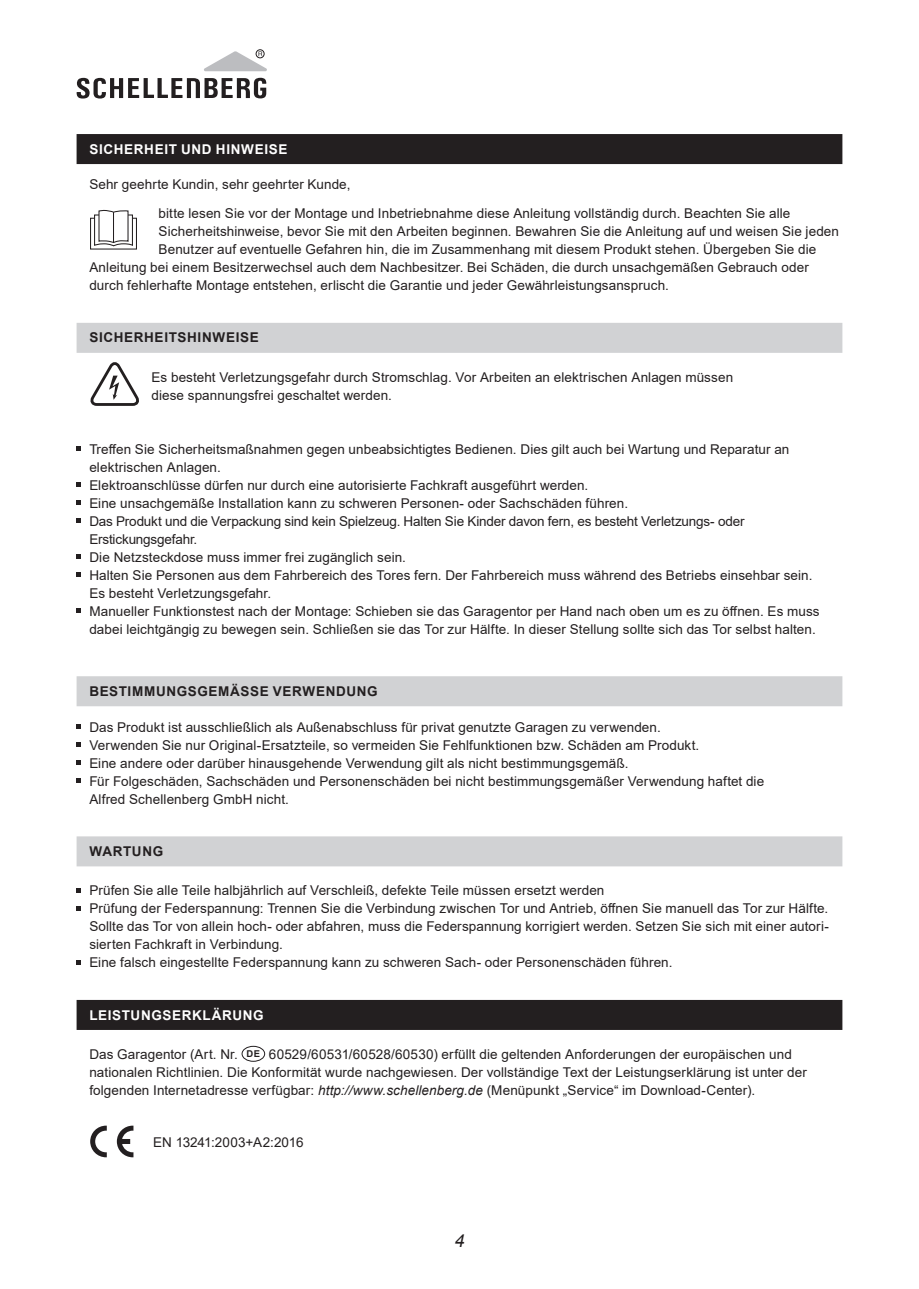
<style>
.page{position:relative;width:919px;height:1289px;background:#fff}
.page>*{position:absolute;margin:0;border:0;box-sizing:border-box;transform-origin:0 0}
.t1{font:italic 18px "Arial";color:#231f20}
._02_Copy_normal{font:13.5px/18px "Arial";letter-spacing:.005em;color:#231f20}
._02_Copy_normal-2{font:13.5px/18px "Arial";letter-spacing:-.015em;color:#231f20}
._01_Subline_Balken_2{font:700 13.5px "Arial";letter-spacing:.045em;color:#231f20}
._01_Headline_Seitena{font:700 13.5px "Arial";letter-spacing:.05em;color:#fff}
._02_Text{font:13.5px "Arial";color:#231f20}
._01_Subline_Balken_2-2{font:700 13.5px "Arial";letter-spacing:.045em;color:#fff}
.t2{font:700 9.45px "Arial";color:#231f20}
.s1{font-style:italic}
</style>
<div class="page">
<div style="left:256px;top:49px;width:8px;height:9px;border:1px solid #231f20;border-radius:50%"></div>
<svg style="left:77px;top:78px;width:189px;height:21px"></svg>
<svg style="left:204px;top:51px;width:63px;height:20px"></svg>
<div style="left:77px;top:134px;width:765px;height:30px;background:#231f20"></div>
<div style="left:77px;top:323px;width:765px;height:30px;background:#d1d2d4"></div>
<div style="left:77px;top:676px;width:765px;height:30px;background:#d1d2d4"></div>
<div style="left:77px;top:836px;width:765px;height:30px;background:#d1d2d4"></div>
<div style="left:77px;top:999px;width:765px;height:30px;background:#231f20"></div>
<svg style="left:77px;top:446px;width:4px;height:4px"></svg>
<svg style="left:77px;top:482px;width:4px;height:4px"></svg>
<svg style="left:77px;top:500px;width:4px;height:4px"></svg>
<svg style="left:77px;top:518px;width:4px;height:4px"></svg>
<svg style="left:77px;top:554px;width:4px;height:4px"></svg>
<svg style="left:77px;top:572px;width:4px;height:4px"></svg>
<svg style="left:77px;top:608px;width:4px;height:4px"></svg>
<svg style="left:77px;top:724px;width:4px;height:4px"></svg>
<svg style="left:77px;top:742px;width:4px;height:4px"></svg>
<svg style="left:77px;top:760px;width:4px;height:4px"></svg>
<svg style="left:77px;top:778px;width:4px;height:4px"></svg>
<svg style="left:77px;top:888px;width:4px;height:4px"></svg>
<svg style="left:77px;top:906px;width:4px;height:4px"></svg>
<svg style="left:77px;top:960px;width:4px;height:4px"></svg>
<div style="left:241px;top:1045px;width:24px;height:16px;border:1px solid #231f20;border-radius:50%"></div>
<div style="left:90px;top:218px;width:47px;height:31px;border:1px solid #231f20"></div>
<svg style="left:93px;top:209px;width:40px;height:38px"></svg>
<hr style="left:113px;top:212px;width:1px;height:30px;background:#231f20">
<svg style="left:91px;top:362px;width:48px;height:44px"></svg>
<svg style="left:90px;top:1125px;width:43px;height:32px"></svg>
<p class="_01_Headline_Seitena" style="left:89px;top:140px;width:200px">SICHERHEIT UND HINWEISE</p>
<p class="_02_Copy_normal" style="left:89px;top:176px;width:263px">Sehr geehrte Kundin, sehr geehrter Kunde,</p>
<p class="_02_Copy_normal" style="left:159px;top:204px;width:633px">bitte lesen Sie vor der Montage und Inbetriebnahme diese Anleitung vollständig durch. Beachten Sie alle</p>
<p class="_02_Copy_normal" style="left:159px;top:222px;width:682px">Sicherheitshinweise, bevor Sie mit den Arbeiten beginnen. Bewahren Sie die Anleitung auf und weisen Sie jeden</p>
<p class="_02_Copy_normal" style="left:159px;top:240px;width:659px">Benutzer auf eventuelle Gefahren hin, die im Zusammenhang mit diesem Produkt stehen. Übergeben Sie die</p>
<p class="_02_Copy_normal" style="left:89px;top:258px;width:721px">Anleitung bei einem Besitzerwechsel auch dem Nachbesitzer. Bei Schäden, die durch unsachgemäßen Gebrauch oder</p>
<p class="_02_Copy_normal" style="left:89px;top:276px;width:578px">durch fehlerhafte Montage entstehen, erlischt die Garantie und jeder Gewährleistungsanspruch.</p>
<p class="_01_Subline_Balken_2" style="left:89px;top:328px;width:171px">SICHERHEITSHINWEISE</p>
<p class="_02_Copy_normal" style="left:151px;top:368px;width:583px">Es besteht Verletzungsgefahr durch Stromschlag. Vor Arbeiten an elektrischen Anlagen müssen diese spannungsfrei geschaltet werden.</p>
<p class="_02_Copy_normal" style="left:89px;top:440px;width:701px">Treffen Sie Sicherheitsmaßnahmen gegen unbeabsichtigtes Bedienen. Dies gilt auch bei Wartung und Reparatur an elektrischen Anlagen.</p>
<p class="_02_Copy_normal" style="left:89px;top:476px;width:498px">Elektroanschlüsse dürfen nur durch eine autorisierte Fachkraft ausgeführt werden.</p>
<p class="_02_Copy_normal" style="left:89px;top:494px;width:538px">Eine unsachgemäße Installation kann zu schweren Personen- oder Sachschäden führen.</p>
<p class="_02_Copy_normal-2" style="left:89px;top:512px;width:656px">Das Produkt und die Verpackung sind kein Spielzeug. Halten Sie Kinder davon fern, es besteht Verletzungs- oder<br>Erstickungsgefahr.</p>
<p class="_02_Copy_normal" style="left:89px;top:548px;width:316px">Die Netzsteckdose muss immer frei zugänglich sein.</p>
<p class="_02_Copy_normal" style="left:89px;top:566px;width:722px">Halten Sie Personen aus dem Fahrbereich des Tores fern. Der Fahrbereich muss während des Betriebs einsehbar sein.<br>Es besteht Verletzungsgefahr.</p>
<p class="_02_Copy_normal" style="left:89px;top:602px;width:731px">Manueller Funktionstest nach der Montage: Schieben sie das Garagentor per Hand nach oben um es zu öffnen. Es muss dabei leichtgängig zu bewegen sein. Schließen sie das Tor zur Hälfte. In dieser Stellung sollte sich das Tor selbst halten.</p>
<p class="_01_Subline_Balken_2" style="left:89px;top:682px;width:290px">BESTIMMUNGSGEMÄSSE VERWENDUNG</p>
<p class="_02_Copy_normal" style="left:89px;top:718px;width:570px">Das Produkt ist ausschließlich als Außenabschluss für privat genutzte Garagen zu verwenden.</p>
<p class="_02_Copy_normal" style="left:89px;top:736px;width:609px">Verwenden Sie nur Original-Ersatzteile, so vermeiden Sie Fehlfunktionen bzw. Schäden am Produkt.</p>
<p class="_02_Copy_normal" style="left:89px;top:754px;width:538px">Eine andere oder darüber hinausgehende Verwendung gilt als nicht bestimmungsgemäß.</p>
<p class="_02_Copy_normal" style="left:89px;top:772px;width:676px">Für Folgeschäden, Sachschäden und Personenschäden bei nicht bestimmungsgemäßer Verwendung haftet die<br>Alfred Schellenberg GmbH nicht.</p>
<p class="_01_Subline_Balken_2" style="left:89px;top:841px;width:75px">WARTUNG</p>
<p class="_02_Copy_normal" style="left:89px;top:881px;width:516px">Prüfen Sie alle Teile halbjährlich auf Verschleiß, defekte Teile müssen ersetzt werden</p>
<p class="_02_Copy_normal" style="left:89px;top:899px;width:741px;text-align:justify">Prüfung der Federspannung: Trennen Sie die Verbindung zwischen Tor und Antrieb, öffnen Sie manuell das Tor zur Hälfte.<br>Sollte das Tor von allein hoch- oder abfahren, muss die Federspannung korrigiert werden. Setzen Sie sich mit einer autori&shy;sierten Fachkraft in Verbindung.</p>
<p class="_02_Copy_normal" style="left:89px;top:953px;width:582px">Eine falsch eingestellte Federspannung kann zu schweren Sach- oder Personenschäden führen.</p>
<p class="_01_Subline_Balken_2-2" style="left:89px;top:1005px;width:176px">LEISTUNGSERKLÄRUNG</p>
<p class="_02_Copy_normal" style="left:89px;top:1044px;width:147px">Das Garagentor (Art. Nr.</p>
<p class="t2" style="left:246px;top:1047px;width:15px">DE</p>
<p class="_02_Copy_normal" style="left:89px;top:1044px;width:719px;text-indent:179px">60529/60531/60528/60530) erfüllt die geltenden Anforderungen der europäischen und nationalen Richtlinien. Die Konformität wurde nachgewiesen. Der vollständige Text der Leistungserklärung ist unter der folgenden Internetadresse verfügbar: <span class="s1">http://www.schellenberg.de</span> (Menüpunkt „Service“ im Download-Center).</p>
<p class="_02_Text" style="left:153px;top:1133px;width:152px">EN 13241:2003+A2:2016</p>
<h1 class="t1" style="left:454px;top:1228px;width:12px">4</h1>
</div>
